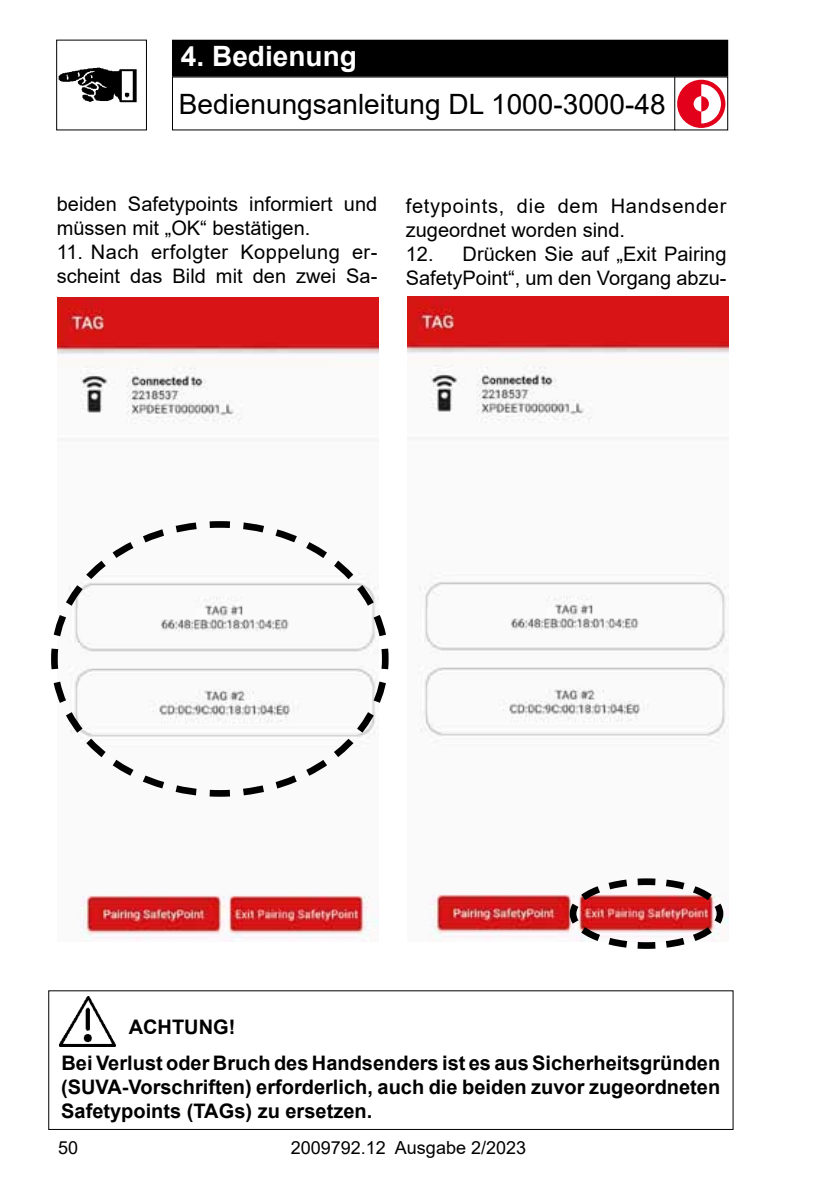
<style>
.page{position:relative;width:840px;height:1191px;background:#fff}
.page>*{position:absolute;margin:0;border:0;box-sizing:border-box;transform-origin:0 0}
.t1{font:28px "Arial";color:#000}
.t2{font:700 28px "Arial";color:#fff}
.t3{font:20px/24px "Arial";color:#000}
.t4{font:700 20px/35.4px "Arial";color:#000}
.t5{font:20px/24px "Arial";letter-spacing:.035em;color:#000}
.t6{font:18px "Arial";color:#000}
</style>
<div class="page">
<div style="left:676px;top:80px;width:49px;height:48px;background:#e2001a;border-radius:50%"></div>
<svg style="left:693px;top:84px;width:27px;height:39px"></svg>
<img style="left:58px;top:67px;width:79px;height:36px">
<img style="left:57px;top:297px;width:321px;height:644px">
<img style="left:407px;top:297px;width:321px;height:642px">
<svg style="left:566px;top:875px;width:160px;height:74px"></svg>
<svg style="left:51px;top:518px;width:338px;height:282px"></svg>
<div style="left:56px;top:40px;width:91px;height:90px;border:1px solid #000"></div>
<div style="left:172px;top:40px;width:555px;height:36px;background:#000"></div>
<div style="left:172px;top:76px;width:555px;height:54px;border:1px solid #000"></div>
<hr style="left:674px;top:77px;width:1px;height:53px;background:#000">
<div style="left:48px;top:990px;width:685px;height:140px;border:1px solid #000"></div>
<img style="left:59px;top:996px;width:57px;height:51px">
<h1 class="t2" style="left:181px;top:36px;width:177px">4. Bedienung</h1>
<h1 class="t1" style="left:179px;top:85px;width:488px">Bedienungsanleitung DL 1000-3000-48</h1>
<p class="t3" style="left:57px;top:192px;width:322px">beiden Safetypoints informiert und müssen mit „OK“ bestätigen.</p>
<p class="t3" style="left:57px;top:240px;width:322px">11. Nach erfolgter Koppelung er&shy;scheint das Bild mit den zwei Sa-</p>
<p class="t5" style="left:405px;top:194px;width:322px">fetypoints, die dem Handsender zugeordnet worden sind.</p>
<p class="t3" style="left:405px;top:242px;width:322px">12. Drücken Sie auf „Exit Pairing<br>SafetyPoint“, um den Vorgang abzu-</p>
<p class="t4" style="left:61px;top:1009px;width:660px;text-indent:67px">ACHTUNG!<br>Bei Verlust oder Bruch des Handsenders ist es aus Sicherheitsgründen</p>
<p class="t4" style="left:61px;top:1074px;width:660px;line-height:24px">(SUVA-Vorschriften) erforderlich, auch die beiden zuvor zugeordneten<br>Safetypoints (TAGs) zu ersetzen.</p>
<p class="t6" style="left:58px;top:1135px;width:22px">50</p>
<p class="t6" style="left:290px;top:1134px;width:237px">2009792.12 Ausgabe 2/2023</p>
</div>
